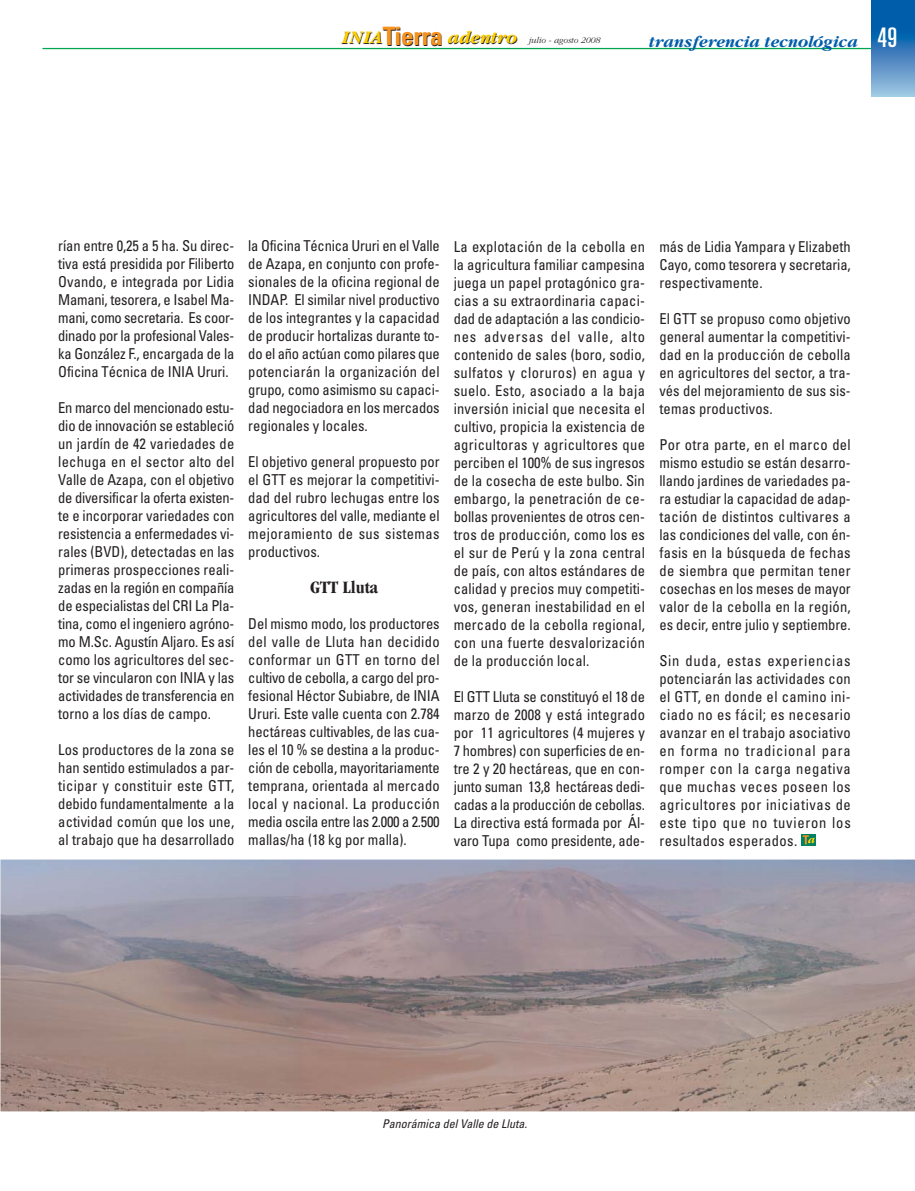
<style>
.page{position:relative;width:915px;height:1191px;background:#fff}
.page>*{position:absolute;margin:0;border:0;box-sizing:border-box;transform-origin:0 0}
.t1{font:700 condensed 18px "Garamond";color:#231f20}
.t2{font:italic 700 17.1px "Garamond";color:#005daa}
.t3{font:condensed 15px/18px "Univers";color:#231f20;text-align:justify}
.t4{font:italic condensed 12px "Univers";color:#231f20}
.t5{font:italic 300 9px "Garamond";color:#231f20}
.s1{font-weight:700;font-size:18.45px}
.s2{font-family:"Univers";font-weight:700;font-style:normal;font-stretch:condensed;font-size:25.35px}
.s3{font-family:"Univers";font-weight:400;font-style:normal;font-stretch:ultra-condensed;font-size:27px;color:#fff}
</style>
<div class="page">
<hr style="left:43px;top:48px;width:871px;height:1px;background:#00a650">
<div style="left:871px;top:0;width:43px;height:29px;background:#005daa"></div>
<svg style="left:871px;top:29px;width:43px;height:68px;background:#518fc5"></svg>
<svg style="left:801px;top:834px;width:14px;height:11px"></svg>
<svg style="left:802px;top:835px;width:12px;height:9px"></svg>
<img style="left:0;top:859px;width:914px;height:252px">
<p class="t5" style="left:341px;top:37px;width:260px"><span class="s1">INIA</span><span class="s2">Tierra</span> <span class="s1">adentro</span> julio - agosto 2008</p>
<p class="t2" style="left:648px;top:35px;width:250px">transferencia tecnológica <span class="s3">49</span></p>
<p class="t3" style="left:58px;top:238px;width:177px">rían entre 0,25 a 5 ha. Su direc&shy;tiva está presidida por Filiberto Ovando, e integrada por Lidia Mamani, tesorera, e Isabel Ma&shy;mani, como secretaria. Es coor&shy;dinado por la profesional Vales&shy;ka González F., encargada de la Oficina Técnica de INIA Ururi.</p>
<p class="t3" style="left:58px;top:400px;width:177px">En marco del mencionado estu&shy;dio de innovación se estableció un jardín de 42 variedades de lechuga en el sector alto del Valle de Azapa, con el objetivo de diversificar la oferta existen&shy;te e incorporar variedades con resistencia a enfermedades vi&shy;rales (BVD), detectadas en las primeras prospecciones reali&shy;zadas en la región en compañía de especialistas del CRI La Pla&shy;tina, como el ingeniero agróno&shy;mo M.Sc. Agustín Aljaro. Es así como los agricultores del sec&shy;tor se vincularon con INIA y las actividades de transferencia en torno a los días de campo.</p>
<p class="t3" style="left:58px;top:741px;width:177px">Los productores de la zona se han sentido estimulados a par&shy;ticipar y constituir este GTT, debido fundamentalmente a la actividad común que los une, al trabajo que ha desarrollado</p>
<p class="t3" style="left:248px;top:238px;width:193px">la Oficina Técnica Ururi en el Valle de Azapa, en conjunto con profe&shy;sionales de la oficina regional de INDAP. El similar nivel productivo de los integrantes y la capacidad de producir hortalizas durante to&shy;do el año actúan como pilares que potenciarán la organización del grupo, como asimismo su capaci&shy;dad negociadora en los mercados regionales y locales.</p>
<p class="t3" style="left:248px;top:454px;width:193px">El objetivo general propuesto por el GTT es mejorar la competitivi&shy;dad del rubro lechugas entre los agricultores del valle, mediante el mejoramiento de sus sistemas productivos.</p>
<p class="t1" style="left:310px;top:580px;width:69px">GTT Lluta</p>
<p class="t3" style="left:248px;top:615px;width:193px">Del mismo modo, los productores del valle de Lluta han decidido conformar un GTT en torno del cultivo de cebolla, a cargo del pro&shy;fesional Héctor Subiabre, de INIA Ururi. Este valle cuenta con 2.784 hectáreas cultivables, de las cua&shy;les el 10 % se destina a la produc&shy;ción de cebolla, mayoritariamente temprana, orientada al mercado local y nacional. La producción media oscila entre las 2.000 a 2.500 mallas/ha (18 kg por malla).</p>
<p class="t3" style="left:453px;top:239px;width:193px">La explotación de la cebolla en la agricultura familiar campesina juega un papel protagónico gra&shy;cias a su extraordinaria capaci&shy;dad de adaptación a las condicio&shy;nes adversas del valle, alto contenido de sales (boro, sodio, sulfatos y cloruros) en agua y suelo. Esto, asociado a la baja inversión inicial que necesita el cultivo, propicia la existencia de agricultoras y agricultores que perciben el 100% de sus ingresos de la cosecha de este bulbo. Sin embargo, la penetración de ce&shy;bollas provenientes de otros cen&shy;tros de producción, como los es el sur de Perú y la zona central de país, con altos estándares de calidad y precios muy competiti&shy;vos, generan inestabilidad en el mercado de la cebolla regional, con una fuerte desvalorización de la producción local.</p>
<p class="t3" style="left:453px;top:689px;width:193px">El GTT Lluta se constituyó el 18 de marzo de 2008 y está integrado por 11 agricultores (4 mujeres y 7 hombres) con superficies de en&shy;tre 2 y 20 hectáreas, que en con&shy;junto suman 13,8 hectáreas dedi&shy;cadas a la producción de cebollas.<br>La directiva está formada por Ál&shy;varo Tupa como presidente, ade-</p>
<p class="t3" style="left:659px;top:239px;width:193px">más de Lidia Yampara y Elizabeth Cayo, como tesorera y secretaria, respectivamente.</p>
<p class="t3" style="left:659px;top:311px;width:193px">El GTT se propuso como objetivo general aumentar la competitivi&shy;dad en la producción de cebolla en agricultores del sector, a tra&shy;vés del mejoramiento de sus sis&shy;temas productivos.</p>
<p class="t3" style="left:659px;top:437px;width:193px">Por otra parte, en el marco del mismo estudio se están desarro&shy;llando jardines de variedades pa&shy;ra estudiar la capacidad de adap&shy;tación de distintos cultivares a las condiciones del valle, con én&shy;fasis en la búsqueda de fechas de siembra que permitan tener cosechas en los meses de mayor valor de la cebolla en la región, es decir, entre julio y septiembre.</p>
<p class="t3" style="left:659px;top:653px;width:193px">Sin duda, estas experiencias potenciarán las actividades con el GTT, en donde el camino ini&shy;ciado no es fácil; es necesario avanzar en el trabajo asociativo en forma no tradicional para romper con la carga negativa que muchas veces poseen los agricultores por iniciativas de este tipo que no tuvieron los resultados esperados.</p>
<p class="t4" style="left:382px;top:1119px;width:146px">Panorámica del Valle de Lluta.</p>
</div>
